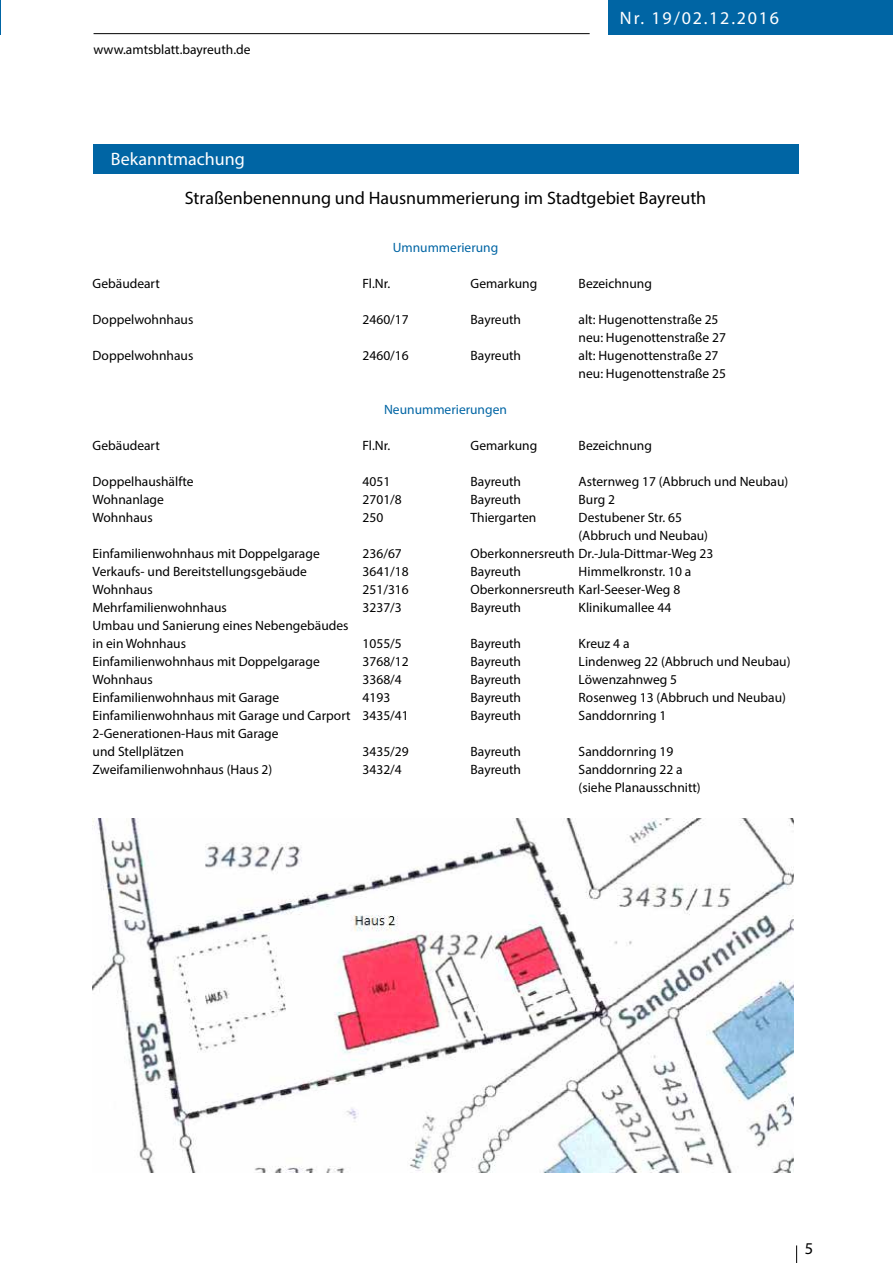
<style>
.page{position:relative;width:893px;height:1263px;background:#fff}
.page>*{position:absolute;margin:0;border:0;box-sizing:border-box;transform-origin:0 0}
.t1{font:18px "Myriad Pro";color:#000}
.t2{font:18px "Myriad Pro";letter-spacing:.1em;color:#fff}
.t3{font:18px "Myriad Pro";color:#fff}
.t4{font:16.5px "Myriad Pro";color:#000}
.t5{font:13.5px/18px "Myriad Pro";color:#000}
.t6{font:13.5px "Myriad Pro";color:#0065a4}
</style>
<div class="page">
<hr style="left:94px;top:33px;width:496px;height:1px;background:#000">
<div style="left:608px;top:0;width:285px;height:34px;background:#0065a4"></div>
<svg style="left:796px;top:1245px;width:1px;height:18px"></svg>
<div style="left:94px;top:145px;width:705px;height:29px;background:#0065a4"></div>
<img style="left:93px;top:818px;width:701px;height:354px">
<p class="t5" style="left:94px;top:40px;width:158px">www.amtsblatt.bayreuth.de</p>
<h1 class="t3" style="left:111px;top:148px;width:135px">Bekanntmachung</h1>
<h1 class="t2" style="left:620px;top:7px;width:161px">Nr. 19/02.12.2016</h1>
<h1 class="t1" style="left:185px;top:187px;width:523px">Straßenbenennung und Hausnummerierung im Stadtgebiet Bayreuth</h1>
<p class="t6" style="left:393px;top:239px;width:107px">Umnummerierung</p>
<p class="t5" style="left:93px;top:274px;width:69px">Gebäudeart</p>
<p class="t5" style="left:363px;top:274px;width:29px">Fl.Nr.</p>
<p class="t5" style="left:471px;top:274px;width:68px">Gemarkung</p>
<p class="t5" style="left:579px;top:274px;width:75px">Bezeichnung</p>
<p class="t5" style="left:93px;top:310px;width:102px">Doppelwohnhaus</p>
<p class="t5" style="left:363px;top:310px;width:48px">2460/17</p>
<p class="t5" style="left:471px;top:310px;width:52px">Bayreuth</p>
<p class="t5" style="left:579px;top:310px;width:149px">alt: Hugenottenstraße 25 neu: Hugenottenstraße 27</p>
<p class="t5" style="left:93px;top:346px;width:102px">Doppelwohnhaus</p>
<p class="t5" style="left:363px;top:346px;width:48px">2460/16</p>
<p class="t5" style="left:471px;top:346px;width:52px">Bayreuth</p>
<p class="t5" style="left:579px;top:346px;width:149px">alt: Hugenottenstraße 27 neu: Hugenottenstraße 25</p>
<p class="t6" style="left:384px;top:401px;width:124px">Neunummerierungen</p>
<p class="t5" style="left:93px;top:436px;width:69px">Gebäudeart</p>
<p class="t5" style="left:363px;top:436px;width:29px">Fl.Nr.</p>
<p class="t5" style="left:471px;top:436px;width:68px">Gemarkung</p>
<p class="t5" style="left:579px;top:436px;width:75px">Bezeichnung</p>
<p class="t5" style="left:93px;top:472px;width:102px">Doppelhaushälfte</p>
<p class="t5" style="left:363px;top:472px;width:29px">4051</p>
<p class="t5" style="left:471px;top:472px;width:52px">Bayreuth</p>
<p class="t5" style="left:579px;top:472px;width:211px">Asternweg 17 (Abbruch und Neubau)</p>
<p class="t5" style="left:93px;top:490px;width:73px">Wohnanlage</p>
<p class="t5" style="left:363px;top:490px;width:41px">2701/8</p>
<p class="t5" style="left:471px;top:490px;width:52px">Bayreuth</p>
<p class="t5" style="left:579px;top:490px;width:38px">Burg 2</p>
<p class="t5" style="left:93px;top:508px;width:62px">Wohnhaus</p>
<p class="t5" style="left:363px;top:508px;width:22px">250</p>
<p class="t5" style="left:471px;top:508px;width:67px">Thiergarten</p>
<p class="t5" style="left:579px;top:508px;width:131px">Destubener Str. 65 (Abbruch und Neubau)</p>
<p class="t5" style="left:93px;top:544px;width:229px">Einfamilienwohnhaus mit Doppelgarage</p>
<p class="t5" style="left:363px;top:544px;width:41px">236/67</p>
<p class="t5" style="left:471px;top:544px;width:244px">Oberkonnersreuth Dr.-Jula-Dittmar-Weg 23</p>
<p class="t5" style="left:93px;top:562px;width:216px">Verkaufs- und Bereitstellungsgebäude</p>
<p class="t5" style="left:363px;top:562px;width:48px">3641/18</p>
<p class="t5" style="left:471px;top:562px;width:52px">Bayreuth</p>
<p class="t5" style="left:579px;top:562px;width:114px">Himmelkronstr. 10 a</p>
<p class="t5" style="left:93px;top:580px;width:62px">Wohnhaus</p>
<p class="t5" style="left:363px;top:580px;width:48px">251/316</p>
<p class="t5" style="left:471px;top:580px;width:211px">Oberkonnersreuth Karl-Seeser-Weg 8</p>
<p class="t5" style="left:93px;top:598px;width:136px">Mehrfamilienwohnhaus</p>
<p class="t5" style="left:363px;top:598px;width:41px">3237/3</p>
<p class="t5" style="left:471px;top:598px;width:52px">Bayreuth</p>
<p class="t5" style="left:579px;top:598px;width:94px">Klinikumallee 44</p>
<p class="t5" style="left:93px;top:616px;width:257px">Umbau und Sanierung eines Nebengebäudes in ein Wohnhaus</p>
<p class="t5" style="left:363px;top:634px;width:41px">1055/5</p>
<p class="t5" style="left:471px;top:634px;width:52px">Bayreuth</p>
<p class="t5" style="left:579px;top:634px;width:52px">Kreuz 4 a</p>
<p class="t5" style="left:93px;top:652px;width:229px">Einfamilienwohnhaus mit Doppelgarage</p>
<p class="t5" style="left:363px;top:652px;width:48px">3768/12</p>
<p class="t5" style="left:471px;top:652px;width:52px">Bayreuth</p>
<p class="t5" style="left:579px;top:652px;width:213px">Lindenweg 22 (Abbruch und Neubau)</p>
<p class="t5" style="left:93px;top:670px;width:62px">Wohnhaus</p>
<p class="t5" style="left:363px;top:670px;width:41px">3368/4</p>
<p class="t5" style="left:471px;top:670px;width:52px">Bayreuth</p>
<p class="t5" style="left:579px;top:670px;width:100px">Löwenzahnweg 5</p>
<p class="t5" style="left:93px;top:688px;width:188px">Einfamilienwohnhaus mit Garage</p>
<p class="t5" style="left:363px;top:688px;width:29px">4193</p>
<p class="t5" style="left:471px;top:688px;width:52px">Bayreuth</p>
<p class="t5" style="left:579px;top:688px;width:209px">Rosenweg 13 (Abbruch und Neubau)</p>
<p class="t5" style="left:93px;top:706px;width:318px">Einfamilienwohnhaus mit Garage und Carport 3435/41</p>
<p class="t5" style="left:471px;top:706px;width:52px">Bayreuth</p>
<p class="t5" style="left:579px;top:706px;width:89px">Sanddornring 1</p>
<p class="t5" style="left:93px;top:724px;width:188px">2-Generationen-Haus mit Garage und Stellplätzen</p>
<p class="t5" style="left:363px;top:742px;width:48px">3435/29</p>
<p class="t5" style="left:471px;top:742px;width:52px">Bayreuth</p>
<p class="t5" style="left:579px;top:742px;width:96px">Sanddornring 19</p>
<p class="t5" style="left:93px;top:760px;width:181px">Zweifamilienwohnhaus (Haus 2)</p>
<p class="t5" style="left:363px;top:760px;width:41px">3432/4</p>
<p class="t5" style="left:471px;top:760px;width:52px">Bayreuth</p>
<p class="t5" style="left:579px;top:760px;width:124px">Sanddornring 22 a (siehe Planausschnitt)</p>
<p class="t4" style="left:805px;top:1238px;width:10px">5</p>
</div>
